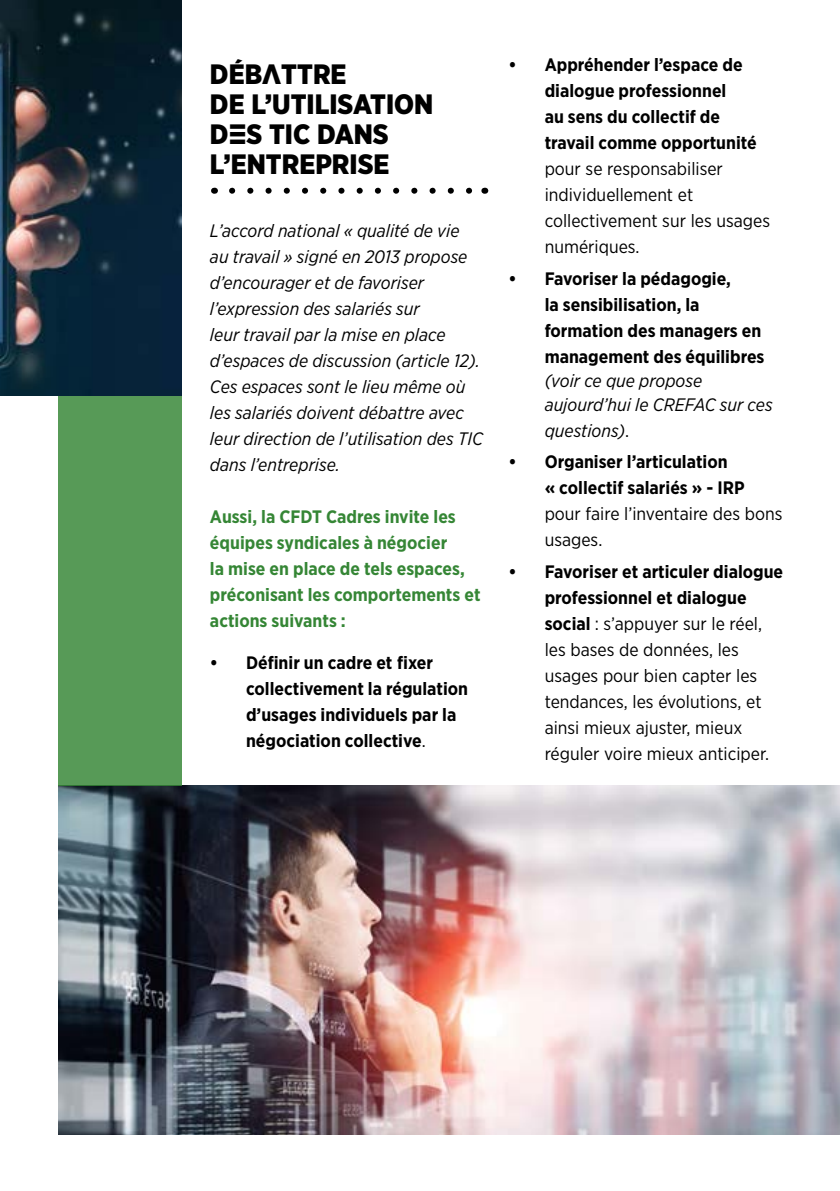
<style>
.page{position:relative;width:840px;height:1191px;background:#fff}
.page>*{position:absolute;margin:0;border:0;box-sizing:border-box;transform-origin:0 0}
.t1{font:900 28px/30px "Gotham Narrow";color:#000}
.t2{font:italic 18px/26px "Gotham Narrow";color:#000}
.t3{font:700 18px/26px "Gotham Narrow";color:#000}
.t4{font:18px/26px "Gotham Narrow";color:#000}
.t5{font:700 18px/26px "Gotham Narrow";color:#358635}
.s1{font-family:"CFDT";font-stretch:condensed}
.s2{font-weight:400}
.s3{font-style:normal}
.s4{font-weight:700}
</style>
<div class="page">
<img style="left:0;top:0;width:181px;height:395px">
<svg style="left:232px;top:188px;width:241px;height:6px"></svg>
<img style="left:58px;top:785px;width:781px;height:349px">
<div style="left:58px;top:395px;width:123px;height:390px;background:#579a57"></div>
<h1 class="t1" style="left:210px;top:59px;width:225px">DÉB<span class="s1">A</span>TTRE<br>DE L’UTILISATION<br>D<span class="s1">E</span>S TIC DANS<br>L’ENTREPRISE</h1>
<p class="t2" style="left:210px;top:218px;width:274px">L’accord national « qualité de vie<br>au travail » signé en 2013 propose d’encourager et de favoriser l’expression des salariés sur<br>leur travail par la mise en place d’espaces de discussion (article 12).<br>Ces espaces sont le lieu même où les salariés doivent débattre avec leur direction de l’utilisation des TIC dans l’entreprise.</p>
<p class="t5" style="left:210px;top:504px;width:272px">Aussi, la CFDT Cadres invite les équipes syndicales à négocier<br>la mise en place de tels espaces, préconisant les comportements et actions suivants :</p>
<p class="t3" style="left:246px;top:649px;width:223px;text-indent:-36px">• Définir un cadre et fixer collectivement la régulation d’usages individuels par la négociation collective<span class="s2">.</span></p>
<p class="t3" style="left:544px;top:51px;width:213px;text-indent:-36px">• Appréhender l’espace de dialogue professionnel<br>au sens du collectif de travail comme opportunité</p>
<p class="t4" style="left:544px;top:155px;width:227px">pour se responsabiliser individuellement et collectivement sur les usages numériques.</p>
<p class="t3" style="left:544px;top:265px;width:221px;text-indent:-36px">• Favoriser la pédagogie,<br>la sensibilisation, la formation des managers en management des équilibres</p>
<p class="t2" style="left:544px;top:368px;width:229px;line-height:24px">(voir ce que propose aujourd’hui le CREFAC sur ces</p>
<p class="t2" style="left:544px;top:417px;width:86px">questions)<span class="s3">.</span></p>
<p class="t3" style="left:544px;top:449px;width:201px;text-indent:-36px">• Organiser l’articulation<br>« collectif salariés » - IRP</p>
<p class="t4" style="left:544px;top:500px;width:239px">pour faire l’inventaire des bons usages.</p>
<p class="t4" style="left:544px;top:558px;width:240px;text-indent:-36px"><span class="s4">• Favoriser et articuler dialogue professionnel et dialogue social</span> : s’appuyer sur le réel, les bases de données, les usages pour bien capter les tendances, les évolutions, et ainsi mieux ajuster, mieux réguler voire mieux anticiper.</p>
</div>
